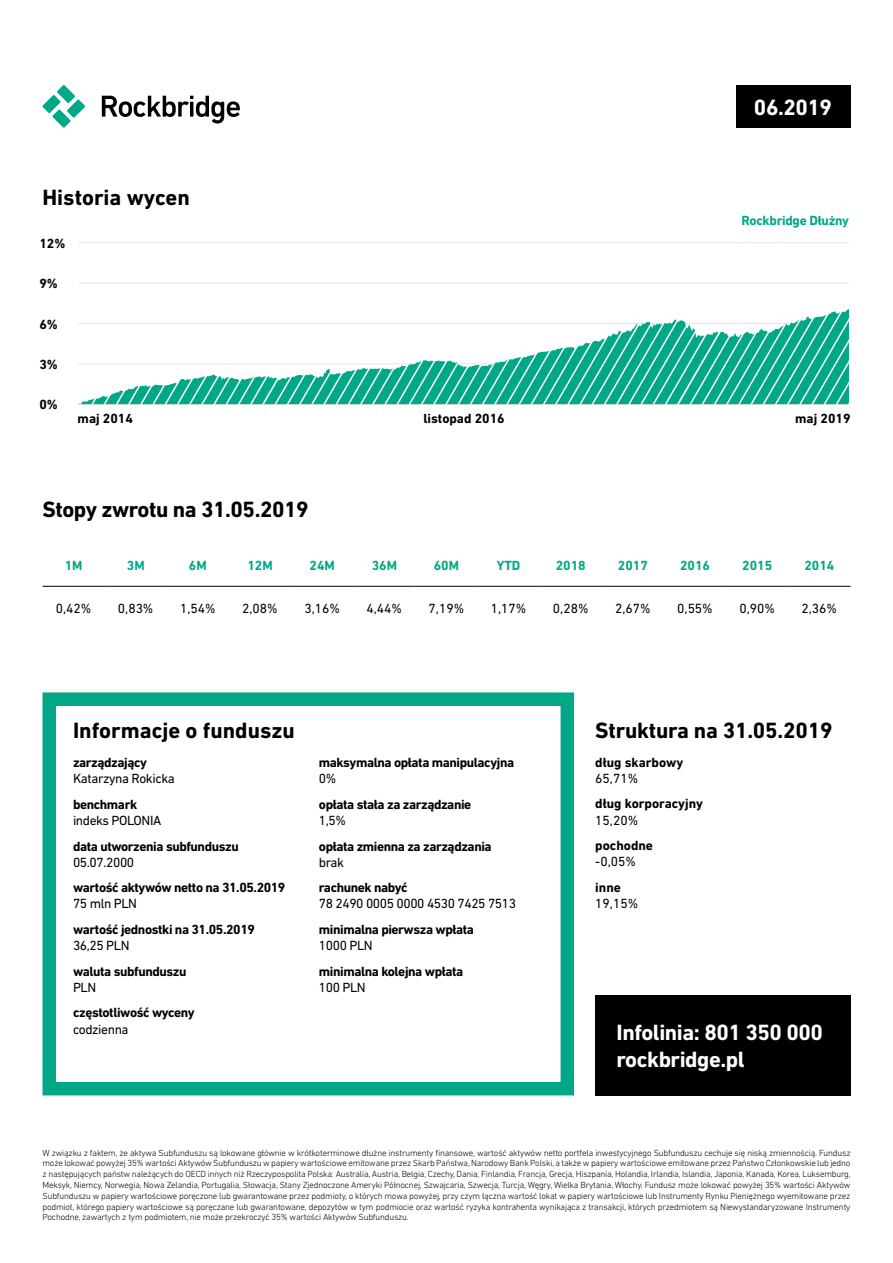
<style>
.page{position:relative;width:893px;height:1263px;background:#fff}
.page>*{position:absolute;margin:0;border:0;box-sizing:border-box;transform-origin:0 0}
.t1{font:700 22.5px "DIN Next LT Pro";letter-spacing:-.01em;color:#000}
.t2{font:700 22.5px/27px "DIN Next LT Pro";letter-spacing:-.02em;color:#fff}
.t3{font:700 13.5px "DIN Next LT Pro";letter-spacing:-.03em;color:#000}
.t4{font:13.5px "DIN Next LT Pro";letter-spacing:-.03em;color:#000}
.t5{font:700 13.5px "DIN Next LT Pro";color:#000}
.t6{font:700 13.5px "DIN Next LT Pro";color:#00a887}
.t7{font:700 13.5px "DIN Next LT Pro";letter-spacing:-.02em;color:#00a887}
.t8{font:300 9px/10.8px "DIN Next LT Pro";letter-spacing:-.02em;color:#000;text-align:justify}
</style>
<div class="page">
<div style="left:595px;top:995px;width:255px;height:100px;background:#000"></div>
<svg style="left:42px;top:85px;width:43px;height:43px"></svg>
<svg style="left:102px;top:96px;width:138px;height:28px"></svg>
<div style="left:736px;top:85px;width:114px;height:43px;background:#000"></div>
<div style="left:43px;top:692px;width:531px;height:403px;border:14px solid #00a887"></div>
<hr style="left:78px;top:404px;width:771px;height:1px;background:#e3e3e3">
<hr style="left:78px;top:363px;width:771px;height:1px;background:#e3e3e3">
<hr style="left:78px;top:323px;width:771px;height:1px;background:#e3e3e3">
<hr style="left:78px;top:283px;width:771px;height:1px;background:#e3e3e3">
<hr style="left:78px;top:242px;width:771px;height:1px;background:#e3e3e3">
<svg style="left:79px;top:309px;width:770px;height:95px"></svg>
<hr style="left:43px;top:586px;width:62px;height:1px;background:#000">
<hr style="left:105px;top:586px;width:62px;height:1px;background:#000">
<hr style="left:167px;top:586px;width:62px;height:1px;background:#000">
<hr style="left:229px;top:586px;width:62px;height:1px;background:#000">
<hr style="left:291px;top:586px;width:62px;height:1px;background:#000">
<hr style="left:353px;top:586px;width:62px;height:1px;background:#000">
<hr style="left:415px;top:586px;width:63px;height:1px;background:#000">
<hr style="left:478px;top:586px;width:62px;height:1px;background:#000">
<hr style="left:540px;top:586px;width:62px;height:1px;background:#000">
<hr style="left:602px;top:586px;width:62px;height:1px;background:#000">
<hr style="left:664px;top:586px;width:62px;height:1px;background:#000">
<hr style="left:726px;top:586px;width:62px;height:1px;background:#000">
<hr style="left:788px;top:586px;width:62px;height:1px;background:#000">
<h1 class="t1" style="left:43px;top:185px;width:149px">Historia wycen</h1>
<h2 class="t3" style="left:39px;top:235px;width:28px">12%</h2>
<h2 class="t3" style="left:39px;top:276px;width:20px">9%</h2>
<h2 class="t3" style="left:39px;top:316px;width:20px">6%</h2>
<h2 class="t3" style="left:39px;top:356px;width:20px">3%</h2>
<h2 class="t3" style="left:39px;top:397px;width:20px">0%</h2>
<h1 class="t2" style="left:754px;top:94px;width:80px">06.2019</h1>
<h2 class="t7" style="left:741px;top:212px;width:109px">Rockbridge Dłużny</h2>
<h2 class="t3" style="left:78px;top:411px;width:57px">maj 2014</h2>
<h2 class="t5" style="left:423px;top:411px;width:83px">listopad 2016</h2>
<h2 class="t3" style="left:795px;top:411px;width:57px">maj 2019</h2>
<h1 class="t1" style="left:43px;top:496px;width:268px">Stopy zwrotu na 31.05.2019</h1>
<h2 class="t6" style="left:65px;top:557px;width:19px">1M</h2>
<h2 class="t6" style="left:127px;top:557px;width:19px">3M</h2>
<h2 class="t6" style="left:189px;top:557px;width:19px">6M</h2>
<h2 class="t6" style="left:247px;top:557px;width:27px">12M</h2>
<h2 class="t6" style="left:309px;top:557px;width:27px">24M</h2>
<h2 class="t6" style="left:372px;top:557px;width:27px">36M</h2>
<h2 class="t6" style="left:434px;top:557px;width:27px">60M</h2>
<h2 class="t6" style="left:497px;top:557px;width:25px">YTD</h2>
<h2 class="t6" style="left:556px;top:557px;width:32px">2018</h2>
<h2 class="t6" style="left:618px;top:557px;width:32px">2017</h2>
<h2 class="t6" style="left:680px;top:557px;width:32px">2016</h2>
<h2 class="t6" style="left:742px;top:557px;width:32px">2015</h2>
<h2 class="t6" style="left:804px;top:557px;width:32px">2014</h2>
<h2 class="t4" style="left:56px;top:600px;width:37px">0,42%</h2>
<h2 class="t4" style="left:118px;top:600px;width:37px">0,83%</h2>
<h2 class="t4" style="left:180px;top:600px;width:37px">1,54%</h2>
<h2 class="t4" style="left:242px;top:600px;width:37px">2,08%</h2>
<h2 class="t4" style="left:304px;top:600px;width:37px">3,16%</h2>
<h2 class="t4" style="left:366px;top:600px;width:37px">4,44%</h2>
<h2 class="t4" style="left:429px;top:600px;width:37px">7,19%</h2>
<h2 class="t4" style="left:491px;top:600px;width:37px">1,17%</h2>
<h2 class="t4" style="left:553px;top:600px;width:37px">0,28%</h2>
<h2 class="t4" style="left:615px;top:600px;width:37px">2,67%</h2>
<h2 class="t4" style="left:677px;top:600px;width:37px">0,55%</h2>
<h2 class="t4" style="left:739px;top:600px;width:37px">0,90%</h2>
<h2 class="t4" style="left:801px;top:600px;width:37px">2,36%</h2>
<h1 class="t1" style="left:73px;top:718px;width:223px">Informacje o funduszu</h1>
<h2 class="t3" style="left:73px;top:755px;width:76px">zarządzający</h2>
<h2 class="t4" style="left:73px;top:771px;width:103px">Katarzyna Rokicka</h2>
<h2 class="t3" style="left:73px;top:796px;width:66px">benchmark</h2>
<h2 class="t4" style="left:73px;top:813px;width:90px">indeks POLONIA</h2>
<h2 class="t3" style="left:73px;top:838px;width:167px">data utworzenia subfunduszu</h2>
<h2 class="t4" style="left:73px;top:854px;width:63px">05.07.2000</h2>
<h2 class="t3" style="left:73px;top:880px;width:214px">wartość aktywów netto na 31.05.2019</h2>
<h2 class="t4" style="left:73px;top:896px;width:66px">75 mln PLN</h2>
<h2 class="t3" style="left:73px;top:921px;width:183px">wartość jednostki na 31.05.2019</h2>
<h2 class="t4" style="left:73px;top:938px;width:58px">36,25 PLN</h2>
<h2 class="t3" style="left:73px;top:963px;width:115px">waluta subfunduszu</h2>
<h2 class="t4" style="left:73px;top:979px;width:25px">PLN</h2>
<h2 class="t3" style="left:73px;top:1005px;width:123px">częstotliwość wyceny</h2>
<h2 class="t4" style="left:73px;top:1021px;width:57px">codzienna</h2>
<h2 class="t3" style="left:319px;top:755px;width:197px">maksymalna opłata manipulacyjna</h2>
<h2 class="t4" style="left:319px;top:771px;width:19px">0%</h2>
<h2 class="t3" style="left:319px;top:796px;width:154px">opłata stała za zarządzanie</h2>
<h2 class="t4" style="left:319px;top:813px;width:29px">1,5%</h2>
<h2 class="t3" style="left:319px;top:838px;width:174px">opłata zmienna za zarządzania</h2>
<h2 class="t4" style="left:319px;top:854px;width:27px">brak</h2>
<h2 class="t3" style="left:319px;top:880px;width:90px">rachunek nabyć</h2>
<h2 class="t4" style="left:319px;top:896px;width:199px">78 2490 0005 0000 4530 7425 7513</h2>
<h2 class="t3" style="left:319px;top:921px;width:157px">minimalna pierwsza wpłata</h2>
<h2 class="t4" style="left:319px;top:938px;width:55px">1000 PLN</h2>
<h2 class="t3" style="left:319px;top:963px;width:146px">minimalna kolejna wpłata</h2>
<h2 class="t4" style="left:319px;top:979px;width:48px">100 PLN</h2>
<h1 class="t1" style="left:595px;top:718px;width:239px">Struktura na 31.05.2019</h1>
<h2 class="t5" style="left:595px;top:754px;width:89px">dług skarbowy</h2>
<h2 class="t4" style="left:595px;top:770px;width:44px">65,71%</h2>
<h2 class="t5" style="left:595px;top:796px;width:109px">dług korporacyjny</h2>
<h2 class="t4" style="left:595px;top:812px;width:44px">15,20%</h2>
<h2 class="t5" style="left:595px;top:838px;width:59px">pochodne</h2>
<h2 class="t4" style="left:595px;top:854px;width:42px">-0,05%</h2>
<h2 class="t3" style="left:595px;top:879px;width:27px">inne</h2>
<h2 class="t4" style="left:595px;top:896px;width:44px">19,15%</h2>
<h1 class="t2" style="left:617px;top:1019px;width:208px">Infolinia: 801 350 000 rockbridge.pl</h1>
<p class="t8" style="left:43px;top:1147px;width:810px">W związku z faktem, że aktywa Subfunduszu są lokowane głównie w krótkoterminowe dłużne instrumenty finansowe, wartość aktywów netto portfela inwestycyjnego Subfunduszu cechuje się niską zmiennością. Fundusz może lokować powyżej 35% wartości Aktywów Subfunduszu w papiery wartościowe emitowane przez Skarb Państwa, Narodowy Bank Polski, a także w papiery wartościowe emitowane przez Państwo Członkowskie lub jedno z następujących państw należących do OECD innych niż Rzeczypospolita Polska: Australia, Austria, Belgia, Czechy, Dania, Finlandia, Francja, Grecja, Hiszpania, Holandia, Irlandia, Islandia, Japonia, Kanada, Korea, Luksemburg, Meksyk, Niemcy, Norwegia, Nowa Zelandia, Portugalia, Słowacja, Stany Zjednoczone Ameryki Północnej, Szwajcaria, Szwecja, Turcja, Węgry, Wielka Brytania, Włochy. Fundusz może lokować powyżej 35% wartości Aktywów Subfunduszu w papiery wartościowe poręczone lub gwarantowane przez podmioty, o których mowa powyżej, przy czym łączna wartość lokat w papiery wartościowe lub Instrumenty Rynku Pieniężnego wyemitowane przez podmiot, którego papiery wartościowe są poręczane lub gwarantowane, depozytów w tym podmiocie oraz wartość ryzyka kontrahenta wynikająca z transakcji, których przedmiotem są Niewystandaryzowane Instrumenty Pochodne, zawartych z tym podmiotem, nie może przekroczyć 35% wartości Aktywów Subfunduszu.</p>
</div>
